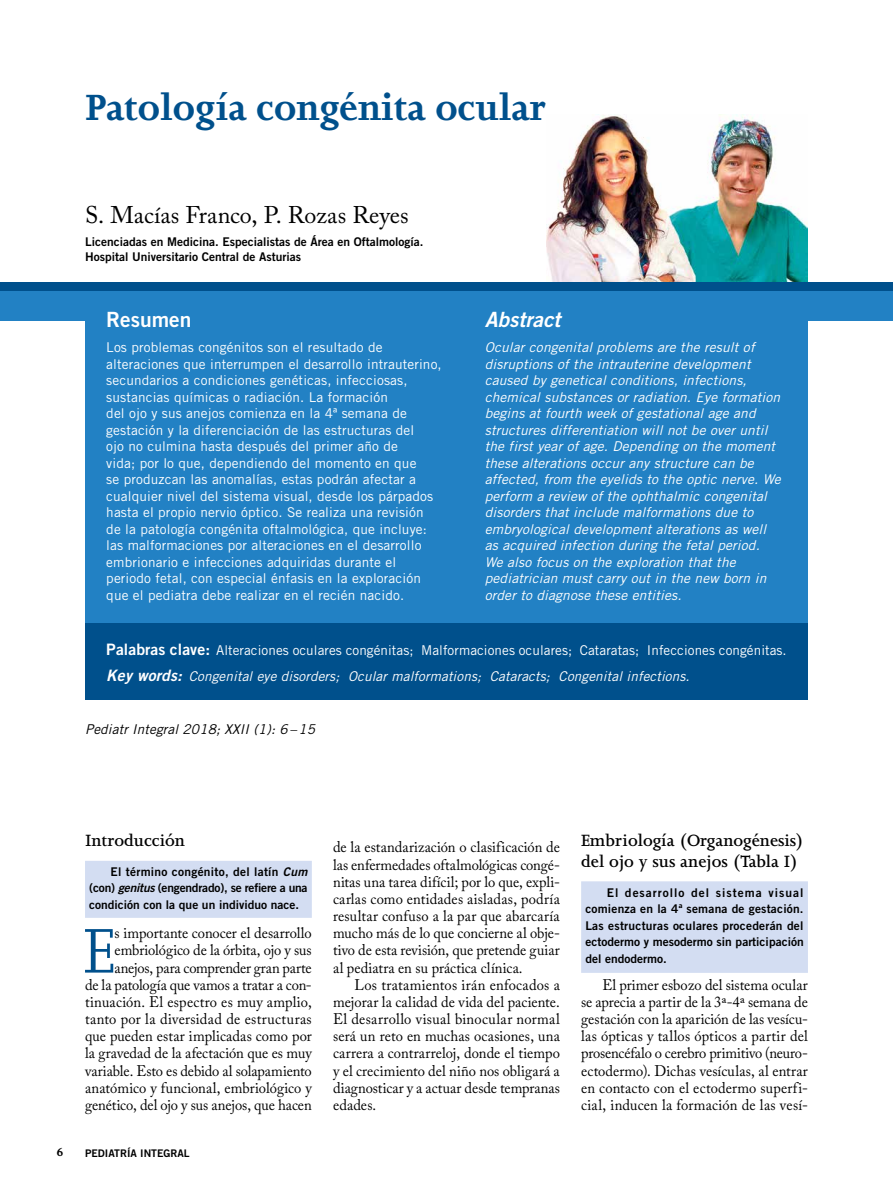
<style>
.page{position:relative;width:893px;height:1191px;background:#fff}
.page>*{position:absolute;margin:0;border:0;box-sizing:border-box;transform-origin:0 0}
.t1{font:72.6px "Joanna MT Std";color:#00508c;scale:.95 1}
.t2{font:700 42px "Joanna MT Std";color:#00508c}
.t3{font:24px "Adobe Caslon Pro";color:#000}
.t4{font:italic 21px "Trade Gothic Bold Two";color:#fff}
.t5{font:21px "Trade Gothic Bold Two";color:#fff}
.t6{font:600 18.75px/21px "Joanna MT Std";color:#000}
.t7{font:15.3px/17.1px "Adobe Caslon Pro";color:#000;text-align:justify;scale:.95 1}
.t8{font:13.5px/16.5px "Trade Gothic";letter-spacing:.01em;color:#fff}
.t9{font:italic 13.5px/16.5px "Trade Gothic";letter-spacing:.01em;color:#fff}
.t10{font:italic 13.5px "Trade Gothic";letter-spacing:.01em;color:#000}
.t11{font:700 13.5px "Joanna MT Std";color:#000}
.t12{font:12px/16.5px "Trade Gothic Bold Two";color:#000;text-align:justify}
.t13{font:10.5px "Trade Gothic Bold Two";color:#000}
.s1{font-family:"Trade Gothic Bold Two";font-size:15.75px}
.s2{font-family:"Trade Gothic Bold Two";font-style:italic;font-size:15.75px}
.s3{font-style:italic}
</style>
<div class="page">
<img style="left:546px;top:115px;width:262px;height:167px">
<div style="left:85px;top:860px;width:227px;height:57px;background:#d3ddf2"></div>
<div style="left:581px;top:881px;width:227px;height:92px;background:#d3ddf2"></div>
<div style="left:85px;top:291px;width:723px;height:342px;background:#2281c4"></div>
<div style="left:0;top:291px;width:88px;height:30px;background:#2281c4"></div>
<div style="left:772px;top:291px;width:121px;height:30px;background:#2281c4"></div>
<div style="left:0;top:282px;width:893px;height:9px;background:#00508c"></div>
<div style="left:85px;top:623px;width:723px;height:77px;background:#00508c"></div>
<h2 class="t2" style="left:85px;top:85px;width:463px">Patología congénita ocular</h2>
<h3 class="t3" style="left:85px;top:200px;width:325px">S. Macías Franco, P. Rozas Reyes</h3>
<p class="t12" style="left:85px;top:234px;width:340px;line-height:15px">Licenciadas en Medicina. Especialistas de Área en Oftalmología.<br>Hospital Universitario Central de Asturias</p>
<h3 class="t5" style="left:106px;top:306px;width:87px">Resumen</h3>
<p class="t8" style="left:106px;top:339px;width:337px">Los problemas congénitos son el resultado de alteraciones que interrumpen el desarrollo intrauterino, secundarios a condiciones genéticas, infecciosas, sustancias químicas o radiación. La formación<br>del ojo y sus anejos comienza en la 4ª semana de gestación y la diferenciación de las estructuras del<br>ojo no culmina hasta después del primer año de<br>vida; por lo que, dependiendo del momento en que<br>se produzcan las anomalías, estas podrán afectar a cualquier nivel del sistema visual, desde los párpados hasta el propio nervio óptico. Se realiza una revisión<br>de la patología congénita oftalmológica, que incluye: las malformaciones por alteraciones en el desarrollo embrionario e infecciones adquiridas durante el periodo fetal, con especial énfasis en la exploración que el pediatra debe realizar en el recién nacido.</p>
<h3 class="t4" style="left:485px;top:306px;width:77px">Abstract</h3>
<p class="t9" style="left:485px;top:339px;width:297px">Ocular congenital problems are the result of disruptions of the intrauterine development caused by genetical conditions, infections, chemical substances or radiation. Eye formation begins at fourth week of gestational age and structures differentiation will not be over until the first year of age. Depending on the moment these alterations occur any structure can be affected, from the eyelids to the optic nerve. We perform a review of the ophthalmic congenital disorders that include malformations due to embryological development alterations as well as acquired infection during the fetal period.<br>We also focus on the exploration that the pediatrician must carry out in the new born in order to diagnose these entities.</p>
<p class="t8" style="left:106px;top:636px;width:682px;line-height:26.5px"><span class="s1">Palabras clave:</span> Alteraciones oculares congénitas; Malformaciones oculares; Cataratas; Infecciones congénitas.<br><span class="s2">Key words:</span> <span class="s3">Congenital eye disorders; Ocular malformations; Cataracts; Congenital infections.</span></p>
<p class="t10" style="left:85px;top:721px;width:232px">Pediatr Integral 2018; XXII (1): 6–15</p>
<p class="t6" style="left:85px;top:830px;width:102px">Introducción</p>
<p class="t12" style="left:89px;top:863px;width:220px;text-indent:21px">El término congénito, del latín <span class="s3">Cum </span>(con) <span class="s3">genitus</span> (engendrado), se refiere a una condición con la que un individuo nace.</p>
<h1 class="t1" style="left:83px;top:912px;width:35px">E</h1>
<p class="t7" style="left:85px;top:924px;width:240px;text-align:right">s importante conocer el desarrollo embriológico de la órbita, ojo y sus anejos, para comprender gran parte<br>de la patología que vamos a tratar a con&shy;tinuación. El espectro es muy amplio, tanto por la diversidad de estructuras que pueden estar implicadas como por la gravedad de la afectación que es muy variable. Esto es debido al solapamiento anatómico y funcional, embriológico y genético, del ojo y sus anejos, que hacen</p>
<p class="t11" style="left:57px;top:1144px;width:9px">6</p>
<p class="t13" style="left:85px;top:1146px;width:106px">PEDIATRÍA INTEGRAL</p>
<p class="t7" style="left:333px;top:838px;width:240px">de la estandarización o clasificación de las enfermedades oftalmológicas congé&shy;nitas una tarea difícil; por lo que, expli&shy;carlas como entidades aisladas, podría resultar confuso a la par que abarcaría mucho más de lo que concierne al obje&shy;tivo de esta revisión, que pretende guiar al pediatra en su práctica clínica.</p>
<p class="t7" style="left:333px;top:976px;width:240px;text-indent:21px">Los tratamientos irán enfocados a mejorar la calidad de vida del paciente.<br>El desarrollo visual binocular normal será un reto en muchas ocasiones, una carrera a contrarreloj, donde el tiempo y el crecimiento del niño nos obligará a diagnosticar y a actuar desde tempranas edades.</p>
<p class="t6" style="left:581px;top:830px;width:224px">Embriología (Organogénesis) del ojo y sus anejos (Tabla I)</p>
<p class="t12" style="left:585px;top:884px;width:220px;text-indent:21px">El desarrollo del sistema visual comienza en la 4ª semana de gestación.<br>Las estructuras oculares procederán del ectodermo y mesodermo sin participación del endodermo.</p>
<p class="t7" style="left:581px;top:976px;width:240px;text-indent:21px">El primer esbozo del sistema ocular se aprecia a partir de la 3ª-4ª semana de gestación con la aparición de las vesícu&shy;las ópticas y tallos ópticos a partir del prosencéfalo o cerebro primitivo (neuro&shy;ectodermo). Dichas vesículas, al entrar en contacto con el ectodermo superfi&shy;cial, inducen la formación de las vesí-</p>
</div>
